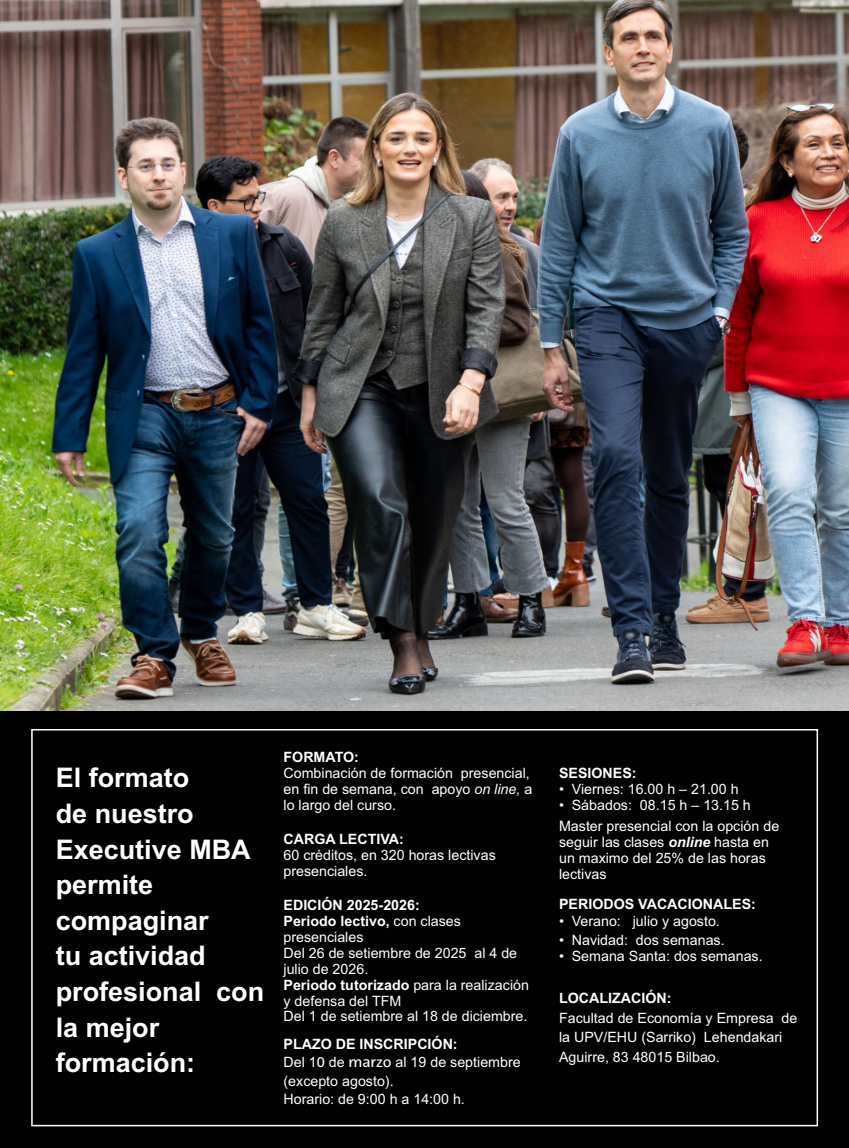
<style>
.page{position:relative;width:849px;height:1148px;background:#fff}
.page>*{position:absolute;margin:0;border:0;box-sizing:border-box;transform-origin:0 0}
.t1{font:700 27px/35.5px "EHU Sans";color:#fff}
.t2{font:14.25px/15.9px "EHU Sans";color:#fff}
.t3{font:700 14.25px "EHU Sans";color:#fff}
.t4{font:300 14.25px "EHU Sans";color:#fff}
.s1{font-style:italic}
.s2{font-weight:700}
.s3{font-weight:700;font-style:italic}
.s4{font-weight:400}
.s5{font-weight:300}
</style>
<div class="page">
<div style="left:0;top:711px;width:849px;height:437px;background:#010101"></div>
<div style="left:31px;top:729px;width:787px;height:397px;border:2px solid #fff"></div>
<img style="left:0;top:0;width:849px;height:710px">
<h1 class="t1" style="left:56px;top:762px;width:210px">El formato<br>de nuestro<br>Executive MBA permite compaginar<br>tu actividad profesional con la mejor formación:</h1>
<p class="t3" style="left:284px;top:751px;width:77px">FORMATO:</p>
<p class="t2" style="left:284px;top:766px;width:250px">Combinación de formación presencial, en fin de semana, con apoyo <span class="s1">on line,</span> a lo largo del curso.</p>
<p class="t3" style="left:284px;top:833px;width:122px">CARGA LECTIVA:</p>
<p class="t2" style="left:284px;top:848px;width:214px">60 créditos, en 320 horas lectivas presenciales.</p>
<p class="t2" style="left:284px;top:898px;width:247px"><span class="s2">EDICIÓN 2025-2026:<br>Periodo lectivo,</span> con clases presenciales<br>Del 26 de setiembre de 2025 al 4 de julio de 2026.<br><span class="s2">Periodo tutorizado</span> para la realización y defensa del TFM<br>Del 1 de setiembre al 18 de diciembre.</p>
<p class="t3" style="left:284px;top:1038px;width:176px">PLAZO DE INSCRIPCIÓN:</p>
<p class="t2" style="left:284px;top:1054px;width:239px;line-height:18.3px">Del 10 de marzo al 19 de septiembre (excepto agosto).<br>Horario: de 9:00 h a 14:00 h.</p>
<p class="t3" style="left:559px;top:767px;width:79px">SESIONES:</p>
<p class="t2" style="left:559px;top:782px;width:181px">• Viernes: 16.00 h – 21.00 h</p>
<p class="t2" style="left:559px;top:795px;width:222px;line-height:21.3px">• Sábados: 08.15 h – 13.15 h<br>Master presencial con la opción de</p>
<p class="t2" style="left:559px;top:835px;width:211px">seguir las clases <span class="s3">online</span> hasta en un maximo del 25% de las horas lectivas</p>
<p class="t3" style="left:559px;top:898px;width:198px">PERIODOS VACACIONALES:</p>
<p class="t4" style="left:559px;top:915px;width:162px"><span class="s4">• Verano:</span> julio y agosto.</p>
<p class="t4" style="left:559px;top:934px;width:167px"><span class="s4">• Navidad</span>: dos semanas.</p>
<p class="t2" style="left:559px;top:949px;width:205px">• Semana Santa: <span class="s5">dos semanas.</span></p>
<p class="t3" style="left:559px;top:992px;width:114px">LOCALIZACIÓN:</p>
<p class="t2" style="left:559px;top:1009px;width:240px;line-height:19.5px">Facultad de Economía y Empresa de la UPV/EHU (Sarriko) Lehendakari<br>Aguirre, 83 48015 Bilbao.</p>
</div>
